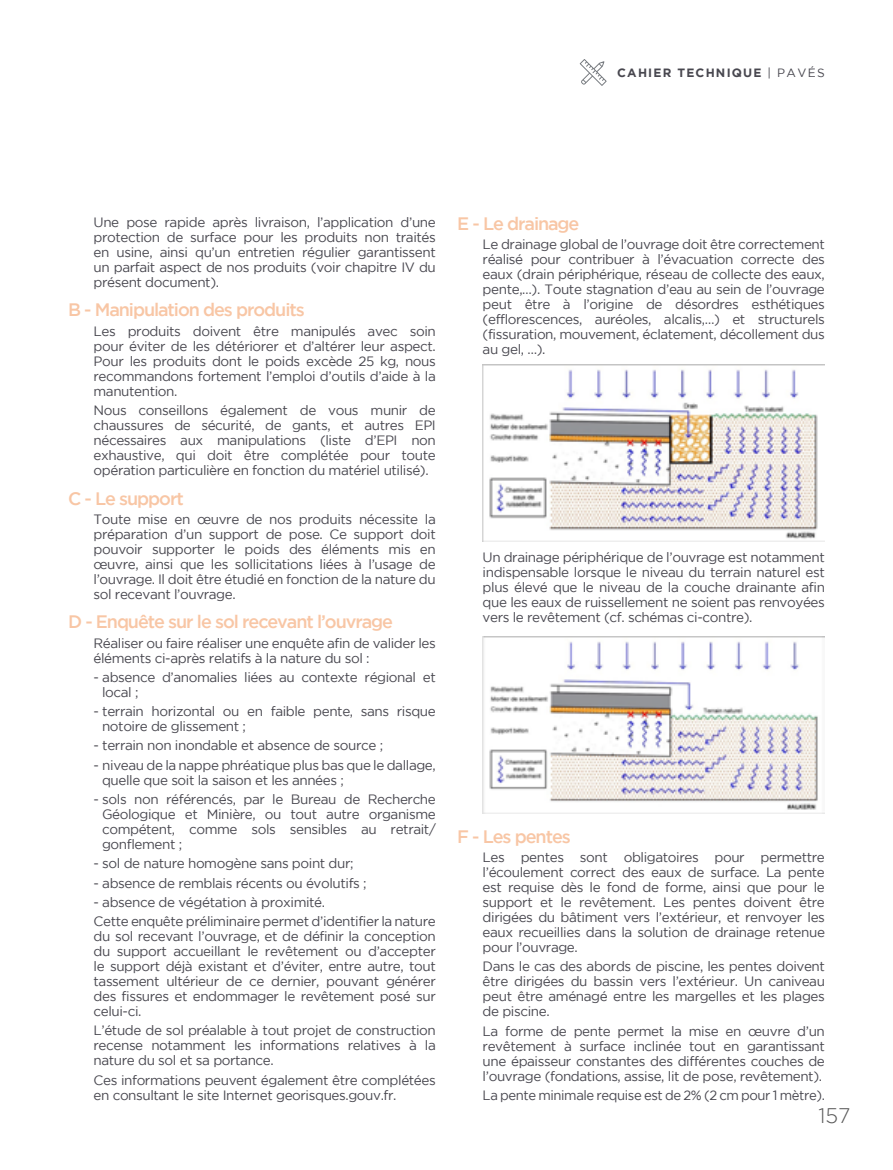
<style>
.page{position:relative;width:893px;height:1170px;background:#fff}
.page>*{position:absolute;margin:0;border:0;box-sizing:border-box;transform-origin:0 0}
.t1{font:300 21px "Gotham";color:#565656}
.t2{font:500 18px "Gotham";letter-spacing:-.06em;color:#f8c6a5}
.t3{font:13.5px/15px "Gotham";letter-spacing:-.03em;color:#48474f;text-align:justify}
.t4{font:700 12px "Gotham";letter-spacing:.1em;color:#48474f}
.s1{font-weight:400}
</style>
<div class="page">
<svg style="left:580px;top:59px;width:27px;height:27px"></svg>
<img style="left:483px;top:364px;width:342px;height:177px">
<img style="left:483px;top:636px;width:342px;height:177px">
<p class="t4" style="left:617px;top:66px;width:209px">CAHIER TECHNIQUE <span class="s1">| PAVÉS</span></p>
<p class="t3" style="left:94px;top:214px;width:344px">Une pose rapide après livraison, l’application d’une protection de surface pour les produits non traités en usine, ainsi qu’un entretien régulier garantissent un parfait aspect de nos produits (voir chapitre IV du présent document).</p>
<h2 class="t2" style="left:68px;top:300px;width:238px">B - Manipulation des produits</h2>
<p class="t3" style="left:94px;top:323px;width:344px">Les produits doivent être manipulés avec soin pour éviter de les détériorer et d’altérer leur aspect.<br>Pour les produits dont le poids excède 25 kg, nous recommandons fortement l’emploi d’outils d’aide à la manutention.</p>
<p class="t3" style="left:94px;top:402px;width:344px">Nous conseillons également de vous munir de chaussures de sécurité, de gants, et autres EPI nécessaires aux manipulations (liste d’EPI non exhaustive, qui doit être complétée pour toute opération particulière en fonction du matériel utilisé).</p>
<h2 class="t2" style="left:68px;top:488px;width:117px">C - Le support</h2>
<p class="t3" style="left:94px;top:511px;width:344px">Toute mise en œuvre de nos produits nécessite la préparation d’un support de pose. Ce support doit pouvoir supporter le poids des éléments mis en œuvre, ainsi que les sollicitations liées à l’usage de l’ouvrage. Il doit être étudié en fonction de la nature du sol recevant l’ouvrage.</p>
<h2 class="t2" style="left:68px;top:611px;width:327px">D - Enquête sur le sol recevant l’ouvrage</h2>
<p class="t3" style="left:94px;top:635px;width:344px">Réaliser ou faire réaliser une enquête afin de valider les éléments ci-après relatifs à la nature du sol :</p>
<p class="t3" style="left:102px;top:669px;width:335px;text-indent:-9px">- absence d’anomalies liées au contexte régional et local ;</p>
<p class="t3" style="left:102px;top:703px;width:335px;text-indent:-9px">- terrain horizontal ou en faible pente, sans risque notoire de glissement ;</p>
<p class="t3" style="left:94px;top:737px;width:291px">- terrain non inondable et absence de source ;</p>
<p class="t3" style="left:102px;top:757px;width:335px;text-indent:-9px">- niveau de la nappe phréatique plus bas que le dallage, quelle que soit la saison et les années ;</p>
<p class="t3" style="left:102px;top:791px;width:335px;text-indent:-9px">- sols non référencés, par le Bureau de Recherche Géologique et Minière, ou tout autre organisme compétent, comme sols sensibles au retrait/ gonflement ;</p>
<p class="t3" style="left:94px;top:855px;width:262px">- sol de nature homogène sans point dur;</p>
<p class="t3" style="left:94px;top:874px;width:275px">- absence de remblais récents ou évolutifs ;</p>
<p class="t3" style="left:94px;top:892px;width:344px;line-height:19.2px">- absence de végétation à proximité.<br>Cette enquête préliminaire permet d’identifier la nature</p>
<p class="t3" style="left:94px;top:928px;width:344px">du sol recevant l’ouvrage, et de définir la conception du support accueillant le revêtement ou d’accepter le support déjà existant et d’éviter, entre autre, tout tassement ultérieur de ce dernier, pouvant générer des fissures et endommager le revêtement posé sur celui‑ci.</p>
<p class="t3" style="left:94px;top:1022px;width:344px">L’étude de sol préalable à tout projet de construction recense notamment les informations relatives à la nature du sol et sa portance.</p>
<p class="t3" style="left:94px;top:1071px;width:344px">Ces informations peuvent également être complétées en consultant le site Internet georisques.gouv.fr.</p>
<h2 class="t2" style="left:457px;top:213px;width:124px">E - Le drainage</h2>
<p class="t3" style="left:483px;top:237px;width:344px">Le drainage global de l’ouvrage doit être correctement réalisé pour contribuer à l’évacuation correcte des eaux (drain périphérique, réseau de collecte des eaux, pente,…). Toute stagnation d’eau au sein de l’ouvrage peut être à l’origine de désordres esthétiques (efflorescences, auréoles, alcalis,…) et structurels (fissuration, mouvement, éclatement, décollement dus au gel, …).</p>
<p class="t3" style="left:483px;top:550px;width:344px">Un drainage périphérique de l’ouvrage est notamment indispensable lorsque le niveau du terrain naturel est plus élevé que le niveau de la couche drainante afin que les eaux de ruissellement ne soient pas renvoyées vers le revêtement (cf. schémas ci-contre).</p>
<h2 class="t2" style="left:457px;top:826px;width:115px">F - Les pentes</h2>
<p class="t3" style="left:483px;top:849px;width:344px">Les pentes sont obligatoires pour permettre l’écoulement correct des eaux de surface. La pente est requise dès le fond de forme, ainsi que pour le support et le revêtement. Les pentes doivent être dirigées du bâtiment vers l’extérieur, et renvoyer les eaux recueillies dans la solution de drainage retenue pour l’ouvrage.</p>
<p class="t3" style="left:483px;top:958px;width:344px">Dans le cas des abords de piscine, les pentes doivent être dirigées du bassin vers l’extérieur. Un caniveau peut être aménagé entre les margelles et les plages de piscine.</p>
<p class="t3" style="left:483px;top:1022px;width:344px">La forme de pente permet la mise en œuvre d’un revêtement à surface inclinée tout en garantissant une épaisseur constantes des différentes couches de l’ouvrage (fondations, assise, lit de pose, revêtement).</p>
<p class="t3" style="left:483px;top:1087px;width:344px">La pente minimale requise est de 2% (2 cm pour 1 mètre).</p>
<h1 class="t1" style="left:818px;top:1103px;width:34px">157</h1>
</div>
